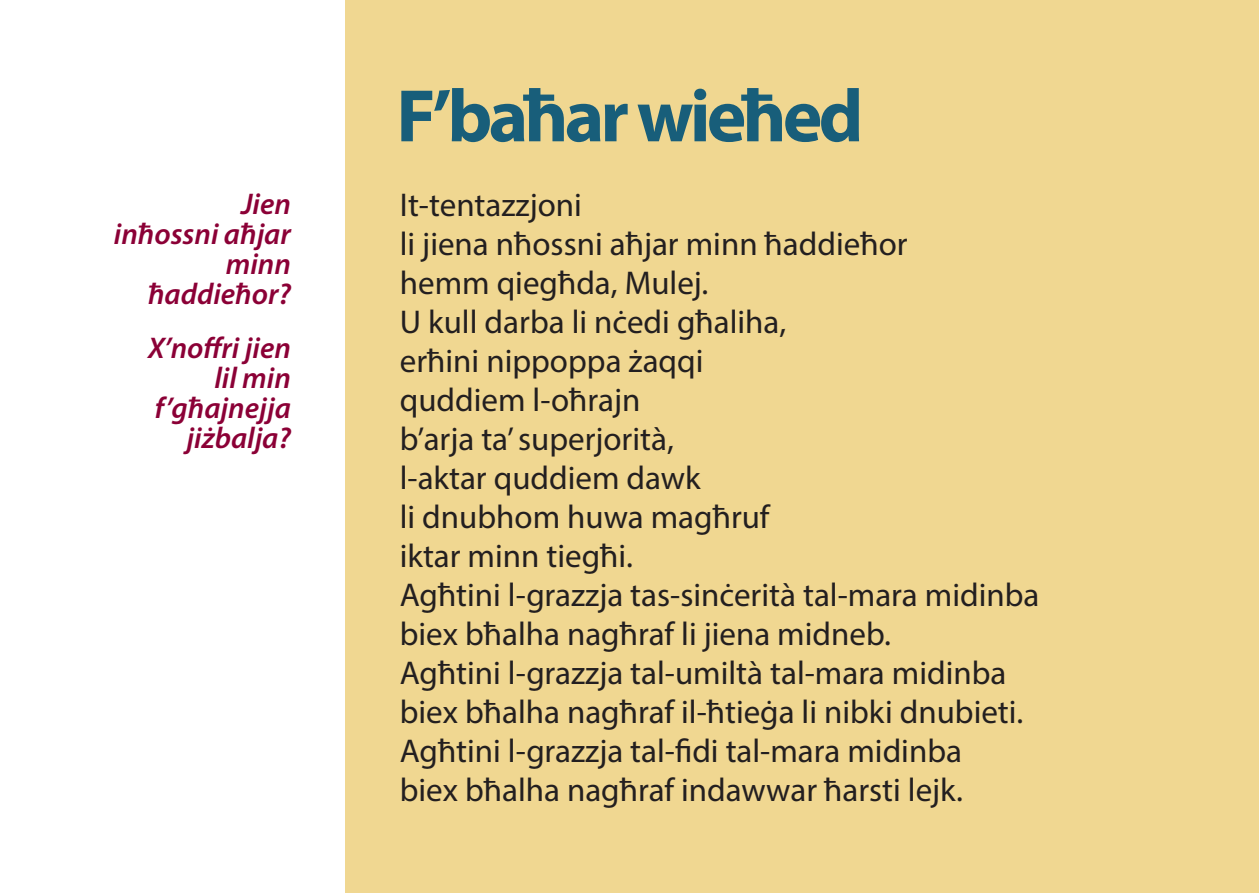
<style>
.page{position:relative;width:1259px;height:893px;background:#fff}
.page>*{position:absolute;margin:0;border:0;box-sizing:border-box;transform-origin:0 0}
.jub-boldheadings{font:700 75px "Myriad Pro";letter-spacing:-.05em;color:#185e7a}
.t1{font:33px/39px "Myriad Pro";color:#231f20}
.t2{font:italic 600 30px/30px "Myriad Pro";color:#8b0036;text-align:right}
</style>
<div class="page">
<div style="left:345px;top:0;width:914px;height:893px;background:#f0d791"></div>
<p class="t2" style="left:241px;top:188px;width:51px">Jien</p>
<p class="t2" style="left:114px;top:218px;width:178px">inħossni aħjar</p>
<p class="t2" style="left:226px;top:248px;width:67px">minn</p>
<p class="t2" style="left:148px;top:278px;width:144px">ħaddieħor?</p>
<p class="t2" style="left:148px;top:332px;width:144px">X’noffri jien</p>
<p class="t2" style="left:214px;top:362px;width:78px">lil min</p>
<p class="t2" style="left:155px;top:392px;width:138px">f’għajnejja jiżbalja?</p>
<p class="jub-boldheadings" style="left:396px;top:67px;width:468px">F’baħar wieħed</p>
<p class="t1" style="left:400px;top:185px;width:183px">It-tentazzjoni</p>
<p class="t1" style="left:400px;top:224px;width:509px">li jiena nħossni aħjar minn ħaddieħor hemm qiegħda, Mulej.</p>
<p class="t1" style="left:400px;top:302px;width:388px">U kull darba li nċedi għaliha,</p>
<p class="t1" style="left:400px;top:341px;width:305px">erħini nippoppa żaqqi</p>
<p class="t1" style="left:400px;top:380px;width:242px">quddiem l-oħrajn</p>
<p class="t1" style="left:400px;top:419px;width:276px">b’arja ta’ superjorità,</p>
<p class="t1" style="left:400px;top:458px;width:302px">l-aktar quddiem dawk</p>
<p class="t1" style="left:400px;top:497px;width:371px">li dnubhom huwa magħruf</p>
<p class="t1" style="left:400px;top:536px;width:235px">iktar minn tiegħi.</p>
<p class="t1" style="left:400px;top:575px;width:641px">Agħtini l-grazzja tas-sinċerità tal-mara midinba</p>
<p class="t1" style="left:400px;top:614px;width:492px">biex bħalha nagħraf li jiena midneb.</p>
<p class="t1" style="left:400px;top:653px;width:608px">Agħtini l-grazzja tal-umiltà tal-mara midinba</p>
<p class="t1" style="left:400px;top:692px;width:625px">biex bħalha nagħraf il-ħtieġa li nibki dnubieti.<br>Agħtini l-grazzja tal-fidi tal-mara midinba</p>
<p class="t1" style="left:400px;top:770px;width:565px">biex bħalha nagħraf indawwar ħarsti lejk.</p>
</div>
